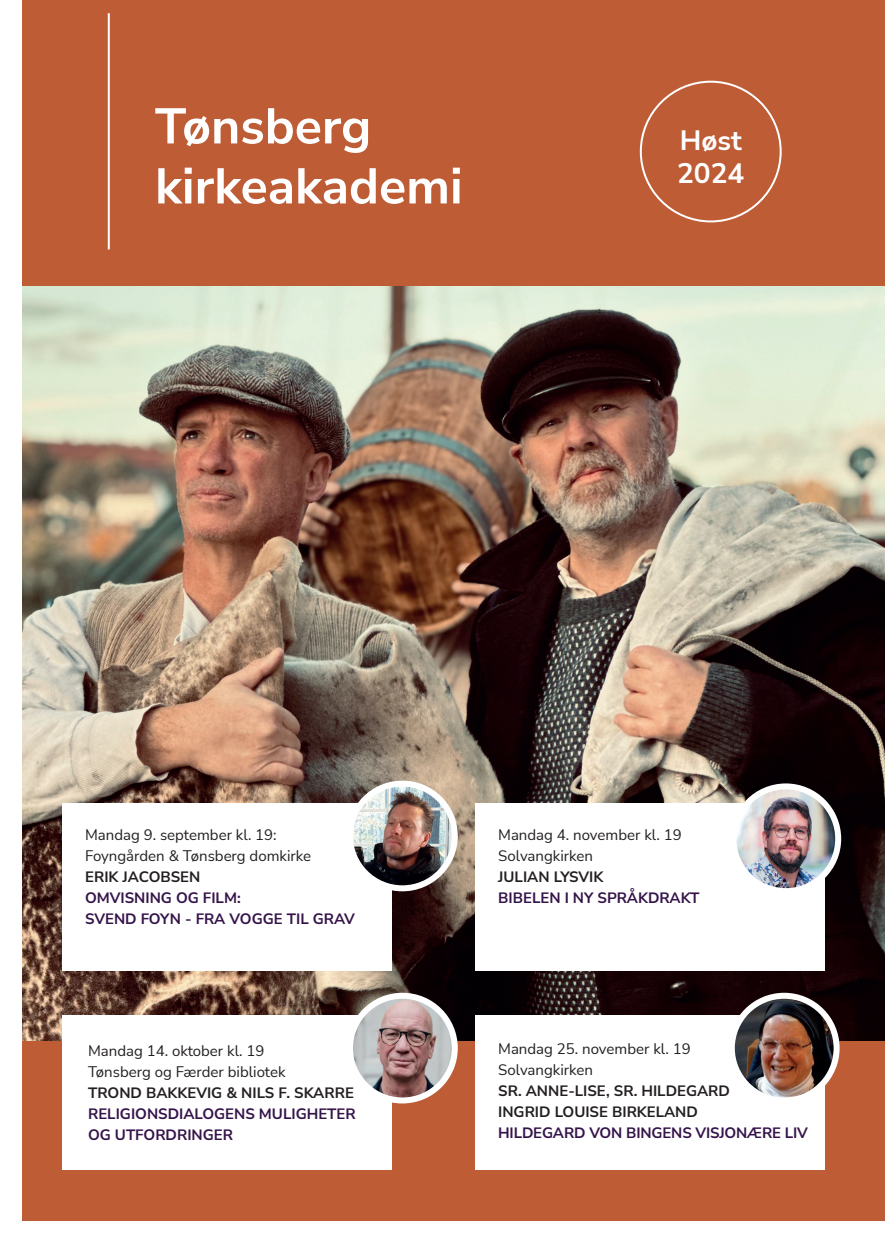
<style>
.page{position:relative;width:885px;height:1236px;background:#fff}
.page>*{position:absolute;margin:0;border:0;box-sizing:border-box;transform-origin:0 0}
.t1{font:700 50px/60px "Nunito Sans";color:#fff}
.t2{font:700 28px/33.6px "Nunito Sans";color:#fff}
.t3{font:15px/21px "Nunito Sans";color:#231f20}
.t4{font:700 15px/21px "Nunito Sans";color:#341349}
.t5{font:700 15px/21px "Nunito Sans";color:#231f20}
</style>
<div class="page">
<div style="left:23px;top:0;width:861px;height:1220px;background:#bd5c35"></div>
<img style="left:23px;top:287px;width:861px;height:754px">
<div style="left:475px;top:804px;width:349px;height:167px;background:#fff"></div>
<div style="left:62px;top:804px;width:329px;height:167px;background:#fff"></div>
<div style="left:475px;top:1016px;width:349px;height:154px;background:#fff"></div>
<div style="left:62px;top:1016px;width:329px;height:154px;background:#fff"></div>
<img style="left:350px;top:787px;width:104px;height:101px">
<div style="left:347px;top:781px;width:110px;height:110px;border:6px solid #fff;border-radius:50%"></div>
<img style="left:733px;top:786px;width:105px;height:105px;border-radius:52px">
<div style="left:730px;top:783px;width:111px;height:111px;border:6px solid #fff;border-radius:50%"></div>
<img style="left:350px;top:996px;width:103px;height:104px">
<div style="left:347px;top:993px;width:110px;height:110px;border:6px solid #fff;border-radius:50%"></div>
<img style="left:731px;top:996px;width:105px;height:104px">
<div style="left:728px;top:993px;width:111px;height:110px;border:6px solid #fff;border-radius:50%"></div>
<hr style="left:108px;top:13px;width:2px;height:236px;background:#fff">
<h1 class="t1" style="left:155px;top:94px;width:309px">Tønsberg kirkeakademi</h1>
<h2 class="t2" style="left:677px;top:122px;width:69px">Høst<br>2024</h2>
<p class="t3" style="left:85px;top:824px;width:227px">Mandag 9. september kl. 19:<br>Foyngården &amp; Tønsberg domkirke</p>
<p class="t5" style="left:85px;top:866px;width:117px">ERIK JACOBSEN</p>
<p class="t4" style="left:85px;top:887px;width:271px">OMVISNING OG FILM:<br>SVEND FOYN - FRA VOGGE TIL GRAV</p>
<p class="t3" style="left:88px;top:1040px;width:199px">Mandag 14. oktober kl. 19<br>Tønsberg og Færder bibliotek</p>
<p class="t5" style="left:88px;top:1082px;width:267px">TROND BAKKEVIG &amp; NILS F. SKARRE</p>
<p class="t4" style="left:88px;top:1103px;width:269px">RELIGIONSDIALOGENS MULIGHETER<br>OG UTFORDRINGER</p>
<p class="t3" style="left:498px;top:824px;width:185px">Mandag 4. november kl. 19<br>Solvangkirken</p>
<p class="t5" style="left:498px;top:866px;width:107px">JULIAN LYSVIK</p>
<p class="t4" style="left:498px;top:887px;width:203px">BIBELEN I NY SPRÅKDRAKT</p>
<p class="t3" style="left:498px;top:1038px;width:194px">Mandag 25. november kl. 19<br>Solvangkirken</p>
<p class="t5" style="left:498px;top:1080px;width:233px">SR. ANNE-LISE, SR. HILDEGARD<br>INGRID LOUISE BIRKELAND</p>
<p class="t4" style="left:498px;top:1122px;width:311px">HILDEGARD VON BINGENS VISJONÆRE LIV</p>
</div>
